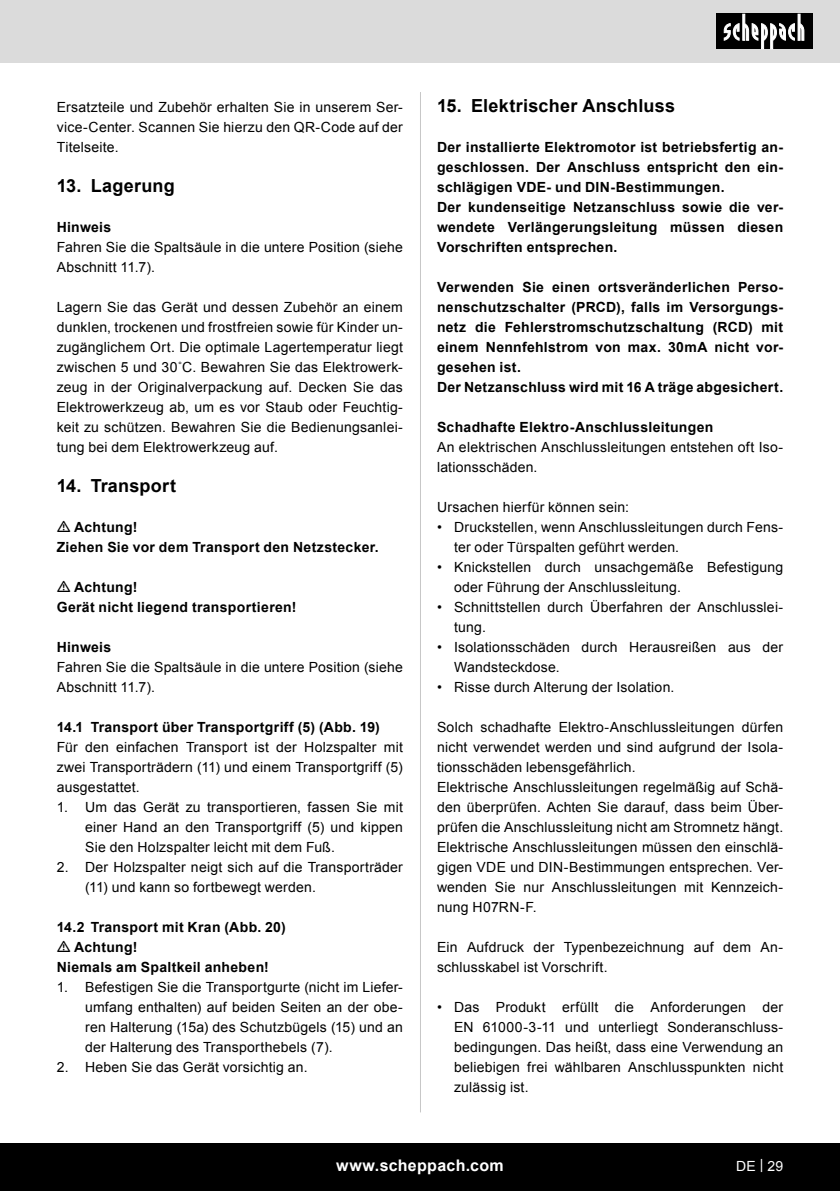
<style>
.page{position:relative;width:840px;height:1191px;background:#fff}
.page>*{position:absolute;margin:0;border:0;box-sizing:border-box;transform-origin:0 0}
.t1{font:700 18px "Arial";letter-spacing:.015em;color:#000}
.t2{font:700 16px "Arial";letter-spacing:.02em;color:#fff}
.Grundtext{font:14px/20px "Arial";letter-spacing:.015em;color:#000;text-align:justify}
.Grundtext-2{font:700 14px/20px "Arial";letter-spacing:.02em;color:#000;text-align:justify}
.Aufzählung_Punkt{font:14px/20px "Arial";letter-spacing:.015em;color:#000}
.Subheadline{font:14px/20px "Arial";letter-spacing:.015em;color:#000;text-align:justify}
.Basiseinstellung{font:700 14px "Arial";letter-spacing:.02em;color:#000}
.Grundtext__Bold{font:700 14px "Arial";letter-spacing:.02em;color:#000}
.Subheadline-2{font:700 14px "Arial";letter-spacing:.02em;color:#000}
.Aufzählung_Punkt-2{font:700 14px "Arial";letter-spacing:.02em;color:#000}
.t3{font:14px "Arial";color:#fff}
</style>
<div class="page">
<div style="left:0;top:0;width:839px;height:63px;background:#dbdbdb"></div>
<div style="left:0;top:1143px;width:839px;height:48px;background:#000"></div>
<div style="left:716px;top:14px;width:96px;height:35px;background:#000"></div>
<svg style="left:723px;top:14px;width:81px;height:35px"></svg>
<hr style="left:420px;top:92px;width:1px;height:1020px;background:#c7c7c7">
<p class="Grundtext" style="left:57px;top:97px;width:347px">Ersatzteile und Zubehör erhalten Sie in unserem Ser&shy;vice-Center. Scannen Sie hierzu den QR-Code auf der Titelseite.</p>
<p class="t1" style="left:57px;top:174px;width:119px">13. Lagerung</p>
<p class="Aufzählung_Punkt-2" style="left:57px;top:218px;width:56px">Hinweis</p>
<p class="Aufzählung_Punkt" style="left:57px;top:237px;width:347px">Fahren Sie die Spaltsäule in die untere Position (siehe<br>Abschnitt 11.7).</p>
<p class="Grundtext" style="left:57px;top:297px;width:347px">Lagern Sie das Gerät und dessen Zubehör an einem dunklen, trockenen und frostfreien sowie für Kinder un&shy;zugänglichem Ort. Die optimale Lagertemperatur liegt zwischen 5 und 30˚C. Bewahren Sie das Elektrowerk&shy;zeug in der Originalverpackung auf. Decken Sie das Elektrowerkzeug ab, um es vor Staub oder Feuchtig&shy;keit zu schützen. Bewahren Sie die Bedienungsanlei&shy;tung bei dem Elektrowerkzeug auf.</p>
<p class="t1" style="left:57px;top:474px;width:121px">14. Transport</p>
<p class="Basiseinstellung" style="left:74px;top:518px;width:65px">Achtung!</p>
<p class="Basiseinstellung" style="left:57px;top:538px;width:323px">Ziehen Sie vor dem Transport den Netzstecker.</p>
<p class="Basiseinstellung" style="left:74px;top:578px;width:65px">Achtung!</p>
<p class="Basiseinstellung" style="left:57px;top:598px;width:241px">Gerät nicht liegend transportieren!</p>
<p class="Aufzählung_Punkt-2" style="left:57px;top:638px;width:56px">Hinweis</p>
<p class="Aufzählung_Punkt" style="left:57px;top:657px;width:347px">Fahren Sie die Spaltsäule in die untere Position (siehe<br>Abschnitt 11.7).</p>
<p class="Grundtext-2" style="left:57px;top:718px;width:324px">14.1 Transport über Transportgriff (5) (Abb. 19)</p>
<p class="Subheadline" style="left:57px;top:737px;width:347px">Für den einfachen Transport ist der Holzspalter mit zwei Transporträdern (11) und einem Transportgriff (5) ausgestattet.</p>
<p class="Grundtext" style="left:85px;top:797px;width:319px;text-indent:-28px">1. Um das Gerät zu transportieren, fassen Sie mit einer Hand an den Transportgriff (5) und kippen Sie den Holzspalter leicht mit dem Fuß.</p>
<p class="Grundtext" style="left:85px;top:857px;width:319px;text-indent:-28px">2. Der Holzspalter neigt sich auf die Transporträder (11) und kann so fortbewegt werden.</p>
<p class="Grundtext-2" style="left:57px;top:918px;width:230px">14.2 Transport mit Kran (Abb. 20)</p>
<p class="Basiseinstellung" style="left:74px;top:938px;width:65px">Achtung!</p>
<p class="Subheadline-2" style="left:57px;top:958px;width:214px">Niemals am Spaltkeil anheben!</p>
<p class="Grundtext" style="left:85px;top:977px;width:319px;text-indent:-28px">1. Befestigen Sie die Transportgurte (nicht im Liefer&shy;umfang enthalten) auf beiden Seiten an der obe&shy;ren Halterung (15a) des Schutzbügels (15) und an der Halterung des Transporthebels (7).</p>
<p class="Grundtext" style="left:57px;top:1057px;width:252px">2. Heben Sie das Gerät vorsichtig an.</p>
<p class="t1" style="left:437px;top:94px;width:239px">15. Elektrischer Anschluss</p>
<p class="Grundtext-2" style="left:437px;top:138px;width:347px">Der installierte Elektromotor ist betriebsfertig an&shy;geschlossen. Der Anschluss entspricht den ein&shy;schlägigen VDE- und DIN-Bestimmungen.</p>
<p class="Grundtext-2" style="left:437px;top:198px;width:347px">Der kundenseitige Netzanschluss sowie die ver&shy;wendete Verlängerungsleitung müssen diesen Vorschriften entsprechen.</p>
<p class="Grundtext-2" style="left:437px;top:278px;width:347px">Verwenden Sie einen ortsveränderlichen Perso&shy;nenschutzschalter (PRCD), falls im Versorgungs&shy;netz die Fehlerstromschutzschaltung (RCD) mit einem Nennfehlstrom von max. 30mA nicht vor&shy;gesehen ist.</p>
<p class="Grundtext-2" style="left:437px;top:378px;width:347px">Der Netzanschluss wird mit 16 A träge abgesichert.</p>
<p class="Grundtext__Bold" style="left:437px;top:418px;width:278px">Schadhafte Elektro-Anschlussleitungen</p>
<p class="Grundtext" style="left:437px;top:437px;width:347px">An elektrischen Anschlussleitungen entstehen oft Iso&shy;lationsschäden.</p>
<p class="Grundtext" style="left:437px;top:497px;width:193px">Ursachen hierfür können sein:</p>
<p class="Grundtext" style="left:454px;top:517px;width:330px;text-indent:-17px">• Druckstellen, wenn Anschlussleitungen durch Fens&shy;ter oder Türspalten geführt werden.</p>
<p class="Grundtext" style="left:454px;top:557px;width:330px;text-indent:-17px">• Knickstellen durch unsachgemäße Befestigung oder Führung der Anschlussleitung.</p>
<p class="Grundtext" style="left:454px;top:597px;width:330px;text-indent:-17px">• Schnittstellen durch Überfahren der Anschlusslei&shy;tung.</p>
<p class="Grundtext" style="left:454px;top:637px;width:330px;text-indent:-17px">• Isolationsschäden durch Herausreißen aus der<br>Wandsteckdose.</p>
<p class="Grundtext" style="left:437px;top:677px;width:239px">• Risse durch Alterung der Isolation.</p>
<p class="Grundtext" style="left:437px;top:717px;width:347px">Solch schadhafte Elektro-Anschlussleitungen dürfen nicht verwendet werden und sind aufgrund der Isola&shy;tionsschäden lebensgefährlich.</p>
<p class="Grundtext" style="left:437px;top:777px;width:347px">Elektrische Anschlussleitungen regelmäßig auf Schä&shy;den überprüfen. Achten Sie darauf, dass beim Über&shy;prüfen die Anschlussleitung nicht am Stromnetz hängt.</p>
<p class="Grundtext" style="left:437px;top:837px;width:347px">Elektrische Anschlussleitungen müssen den einschlä&shy;gigen VDE und DIN-Bestimmungen entsprechen. Ver&shy;wenden Sie nur Anschlussleitungen mit Kennzeich&shy;nung H07RN-F.</p>
<p class="Grundtext" style="left:437px;top:937px;width:347px">Ein Aufdruck der Typenbezeichnung auf dem An&shy;schlusskabel ist Vorschrift.</p>
<p class="Grundtext" style="left:454px;top:997px;width:330px;text-indent:-17px">• Das Produkt erfüllt die Anforderungen der EN 61000-3-11 und unterliegt Sonderanschluss&shy;bedingungen. Das heißt, dass eine Verwendung an beliebigen frei wählbaren Anschlusspunkten nicht zulässig ist.</p>
<p class="t2" style="left:336px;top:1154px;width:169px">www.scheppach.com</p>
<p class="t3" style="left:735px;top:1156px;width:49px">DE | 29</p>
</div>
